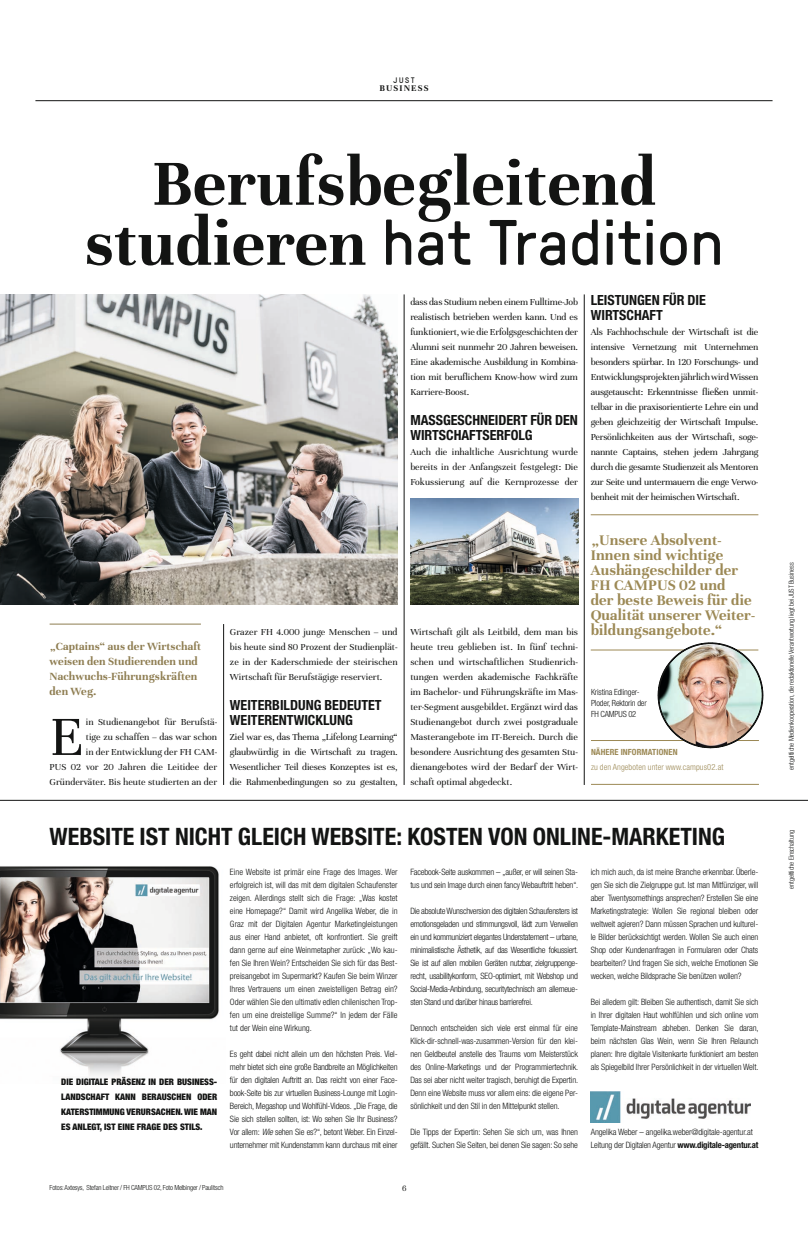
<style>
.page{position:relative;width:808px;height:1248px;background:#fff}
.page>*{position:absolute;margin:0;border:0;box-sizing:border-box;transform-origin:0 0}
.t1{font:700 70px "Unna";letter-spacing:.01em;color:#131413}
.t2{font:64px "GT Pressura Trial";letter-spacing:.015em;color:#131413}
.t3{font:60.3px "Unna";color:#131413}
.t4{font:700 condensed 24px "Helvetica Neue LT Std";color:#131413}
.t5{font:700 16px/15px "Unna";letter-spacing:.01em;color:#9c8955}
.t6{font:700 condensed 14px/15px "Helvetica Neue LT Std";color:#131413}
.t7{font:700 12px/15px "Unna";letter-spacing:.01em;color:#8e7d51}
.t8{font:10px/15px "Unna";color:#131413;text-align:justify}
.t9{font:700 9.5px "Unna";letter-spacing:.12em;color:#131413}
.t10{font:900 condensed 9px/15px "Helvetica Neue LT Std";color:#131413;text-align:justify}
.t11{font:9px "Unna";color:#131413}
.t12{font:300 condensed 8.8px/13px "Helvetica Neue LT Std";letter-spacing:-.01em;color:#131413;text-align:justify}
.t13{font:300 condensed 8.5px/11px "Helvetica Neue LT Std";letter-spacing:-.015em;color:#131413}
.t14{font:300 condensed 8.5px "Helvetica Neue LT Std";letter-spacing:.01em;color:#9c8955}
.t15{font:700 condensed 8.5px "Helvetica Neue LT Std";letter-spacing:.01em;color:#9c8955}
.t16{font:8px "GT Pressura Trial";color:#131413}
.t17{font:300 condensed 7px "Helvetica Neue LT Std";letter-spacing:-.015em;color:#131413}
.s1{font-family:"Unna";font-weight:700;font-size:70px}
.s2{font-style:italic}
.s3{font-weight:700}
</style>
<div class="page">
<img style="left:0;top:294px;width:398px;height:310px">
<hr style="left:0;top:799px;width:808px;height:1px;background:#131413">
<img style="left:0;top:866px;width:219px;height:210px">
<img style="left:591px;top:1091px;width:160px;height:30px">
<hr style="left:223px;top:624px;width:1px;height:160px;background:#131413">
<hr style="left:404px;top:294px;width:1px;height:490px;background:#131413">
<hr style="left:584px;top:294px;width:1px;height:490px;background:#131413">
<hr style="left:50px;top:623px;width:151px;height:1px;background:#8e7d51">
<hr style="left:591px;top:514px;width:167px;height:1px;background:#9c8955">
<hr style="left:591px;top:649px;width:167px;height:1px;background:#9c8955">
<hr style="left:591px;top:740px;width:168px;height:1px;background:#9c8955">
<hr style="left:591px;top:784px;width:168px;height:1px;background:#9c8955">
<img style="left:657px;top:642px;width:107px;height:106px">
<img style="left:410px;top:499px;width:168px;height:105px">
<hr style="left:35px;top:100px;width:737px;height:1px;background:#131413">
<p class="t16" style="left:393px;top:78px;width:23px">JUST</p>
<p class="t9" style="left:379px;top:82px;width:50px">BUSINESS</p>
<h1 class="t1" style="left:152px;top:143px;width:506px">Berufsbegleitend</h1>
<h2 class="t2" style="left:85px;top:219px;width:640px"><span class="s1">studieren</span> hat Tradition</h2>
<h3 class="t7" style="left:50px;top:638px;width:153px">„Captains“ aus der Wirtschaft weisen den Studierenden und<br>Nachwuchs-Führungskräften den Weg.</h3>
<h3 class="t3" style="left:50px;top:702px;width:35px">E</h3>
<p class="t8" style="left:50px;top:714px;width:169px;text-align:right">in Studienangebot für Berufstä-<br>tige zu schaffen – das war schon<br>in der Entwicklung der FH CAM-<br>PUS 02 vor 20 Jahren die Leitidee der Gründerväter. Bis heute studierten an der</p>
<p class="t8" style="left:230px;top:624px;width:169px">Grazer FH 4.000 junge Menschen – und bis heute sind 80 Prozent der Studienplät&shy;ze in der Kaderschmiede der steirischen Wirtschaft für Berufstägige reserviert.</p>
<h3 class="t6" style="left:230px;top:697px;width:153px">WEITERBILDUNG BEDEUTET<br>WEITERENTWICKLUNG</h3>
<p class="t8" style="left:230px;top:729px;width:169px">Ziel war es, das Thema „Lifelong Learning“ glaubwürdig in die Wirtschaft zu tragen.<br>Wesentlicher Teil dieses Konzeptes ist es, die Rahmenbedingungen so zu gestalten,</p>
<p class="t8" style="left:410px;top:294px;width:169px">dass das Studium neben einem Fulltime-Job realistisch betrieben werden kann. Und es funktioniert, wie die Erfolgsgeschichten der Alumni seit nunmehr 20 Jahren beweisen.<br>Eine akademische Ausbildung in Kombina&shy;tion mit beruflichem Know-how wird zum Karriere-Boost.</p>
<h3 class="t6" style="left:410px;top:412px;width:169px">MASSGESCHNEIDERT FÜR DEN<br>WIRTSCHAFTSERFOLG</h3>
<p class="t8" style="left:410px;top:444px;width:169px">Auch die inhaltliche Ausrichtung wurde bereits in der Anfangszeit festgelegt: Die Fokussierung auf die Kernprozesse der</p>
<p class="t8" style="left:410px;top:624px;width:169px">Wirtschaft gilt als Leitbild, dem man bis heute treu geblieben ist. In fünf techni&shy;schen und wirtschaftlichen Studienrich&shy;tungen werden akademische Fachkräfte im Bachelor- und Führungskräfte im Mas&shy;ter-Segment ausgebildet. Ergänzt wird das Studienangebot durch zwei postgraduale Masterangebote im IT-Bereich. Durch die besondere Ausrichtung des gesamten Stu&shy;dienangebotes wird der Bedarf der Wirt&shy;schaft optimal abgedeckt.</p>
<h3 class="t6" style="left:591px;top:292px;width:117px">LEISTUNGEN FÜR DIE<br>WIRTSCHAFT</h3>
<p class="t8" style="left:591px;top:324px;width:169px">Als Fachhochschule der Wirtschaft ist die intensive Vernetzung mit Unternehmen besonders spürbar. In 120 Forschungs- und Entwicklungsprojekten jährlich wird Wissen ausgetauscht: Erkenntnisse fließen unmit&shy;telbar in die praxisorientierte Lehre ein und geben gleichzeitig der Wirtschaft Impulse.<br>Persönlichkeiten aus der Wirtschaft, soge&shy;nannte Captains, stehen jedem Jahrgang durch die gesamte Studienzeit als Mentoren zur Seite und untermauern die enge Verwo&shy;benheit mit der heimischen Wirtschaft.</p>
<h3 class="t5" style="left:591px;top:532px;width:166px">„Unsere Absolvent-<br>Innen sind wichtige<br>Aushängeschilder der<br>FH CAMPUS 02 und<br>der beste Beweis für die<br>Qualität unserer Weiter&shy;bildungsangebote.“</h3>
<p class="t13" style="left:591px;top:686px;width:57px">Kristina Edlinger-<br>Ploder, Rektorin der<br>FH CAMPUS 02</p>
<p class="t15" style="left:591px;top:746px;width:88px">NÄHERE INFORMATIONEN</p>
<p class="t14" style="left:591px;top:762px;width:134px">zu den Angeboten unter www.campus02.at</p>
<h3 class="t4" style="left:50px;top:821px;width:677px">WEBSITE IST NICHT GLEICH WEBSITE: KOSTEN VON ONLINE-MARKETING</h3>
<p class="t10" style="left:61px;top:1074px;width:157px">DIE DIGITALE PRÄSENZ IN DER BUSINESS-LANDSCHAFT KANN BERAUSCHEN ODER KATERSTIMMUNG VERURSACHEN. WIE MAN ES ANLEGT, IST EINE FRAGE DES STILS.</p>
<p class="t12" style="left:230px;top:865px;width:169px">Eine Website ist primär eine Frage des Images. Wer erfolgreich ist, will das mit dem digitalen Schaufenster zeigen. Allerdings stellt sich die Frage: „Was kostet eine Homepage?“ Damit wird Angelika Weber, die in Graz mit der Digitalen Agentur Marketingleistungen aus einer Hand anbietet, oft konfrontiert. Sie greift dann gerne auf eine Weinmetapher zurück: „Wo kau&shy;fen Sie Ihren Wein? Entscheiden Sie sich für das Best&shy;preisangebot im Supermarkt? Kaufen Sie beim Winzer Ihres Vertrauens um einen zweistelligen Betrag ein?<br>Oder wählen Sie den ultimativ edlen chilenischen Trop&shy;fen um eine dreistellige Summe?“ In jedem der Fälle tut der Wein eine Wirkung.</p>
<p class="t12" style="left:230px;top:1047px;width:169px">Es geht dabei nicht allein um den höchsten Preis. Viel&shy;mehr bietet sich eine große Bandbreite an Möglichkeiten für den digitalen Auftritt an. Das reicht von einer Face&shy;book-Seite bis zur virtuellen Business-Lounge mit Login-Bereich, Megashop und Wohlfühl-Videos. „Die Frage, die Sie sich stellen sollten, ist: Wo sehen Sie Ihr Business?<br>Vor allem: <span class="s2">Wie</span> sehen Sie es?“, betont Weber. Ein Einzel&shy;unternehmer mit Kundenstamm kann durchaus mit einer</p>
<p class="t12" style="left:410px;top:865px;width:169px">Facebook-Seite auskommen – „außer, er will seinen Sta&shy;tus und sein Image durch einen fancy Webauftritt heben“.</p>
<p class="t12" style="left:410px;top:904px;width:169px">Die absolute Wunschversion des digitalen Schaufensters ist emotionsgeladen und stimmungsvoll, lädt zum Verweilen ein und kommuniziert elegantes Understatement – urbane, minimalistische Ästhetik, auf das Wesentliche fokussiert.<br>Sie ist auf allen mobilen Geräten nutzbar, zielgruppenge&shy;recht, usabilitykonform, SEO-optimiert, mit Webshop und Social-Media-Anbindung, securitytechnisch am allerneue&shy;sten Stand und darüber hinaus barrierefrei.</p>
<p class="t12" style="left:410px;top:1021px;width:169px">Dennoch entscheiden sich viele erst einmal für eine Klick-dir-schnell-was-zusammen-Version für den klei&shy;nen Geldbeutel anstelle des Traums vom Meisterstück des Online-Marketings und der Programmiertechnik.<br>Das sei aber nicht weiter tragisch, beruhigt die Expertin.<br>Denn eine Website muss vor allem eins: die eigene Per&shy;sönlichkeit und den Stil in den Mittelpunkt stellen.</p>
<p class="t12" style="left:410px;top:1125px;width:169px">Die Tipps der Expertin: Sehen Sie sich um, was Ihnen gefällt. Suchen Sie Seiten, bei denen Sie sagen: So sehe</p>
<p class="t12" style="left:591px;top:865px;width:169px">ich mich auch, da ist meine Branche erkennbar. Überle&shy;gen Sie sich die Zielgruppe gut. Ist man Mitfünziger, will aber Twentysomethings ansprechen? Erstellen Sie eine Marketingstrategie: Wollen Sie regional bleiben oder weltweit agieren? Dann müssen Sprachen und kulturel&shy;le Bilder berücksichtigt werden. Wollen Sie auch einen Shop oder Kundenanfragen in Formularen oder Chats bearbeiten? Und fragen Sie sich, welche Emotionen Sie wecken, welche Bildsprache Sie benützen wollen?</p>
<p class="t12" style="left:591px;top:995px;width:169px">Bei alledem gilt: Bleiben Sie authentisch, damit Sie sich in Ihrer digitalen Haut wohlfühlen und sich online vom Template-Mainstream abheben. Denken Sie daran, beim nächsten Glas Wein, wenn Sie Ihren Relaunch planen: Ihre digitale Visitenkarte funktioniert am besten als Spiegelbild Ihrer Persönlichkeit in der virtuellen Welt.</p>
<p class="t12" style="left:591px;top:1125px;width:169px">Angelika Weber – angelika.weber@digitale-agentur.at<br>Leitung der Digitalen Agentur <span class="s3">www.digitale-agentur.at</span></p>
<p class="t17" style="left:50px;top:1183px;width:175px">Fotos: Axtesys, Stefan Leitner / FH CAMPUS 02, Foto Melbinger / Paulitsch</p>
<p class="t11" style="left:402px;top:1182px;width:6px">6</p>
<p class="t17" style="left:787px;top:769px;width:209px;rotate:-90deg">entgeltliche Medienkooperation, die redaktionelle Verantwortung liegt bei JUST Business</p>
<p class="t17" style="left:787px;top:888px;width:60px;rotate:-90deg">entgeltliche Einschaltung</p>
</div>
